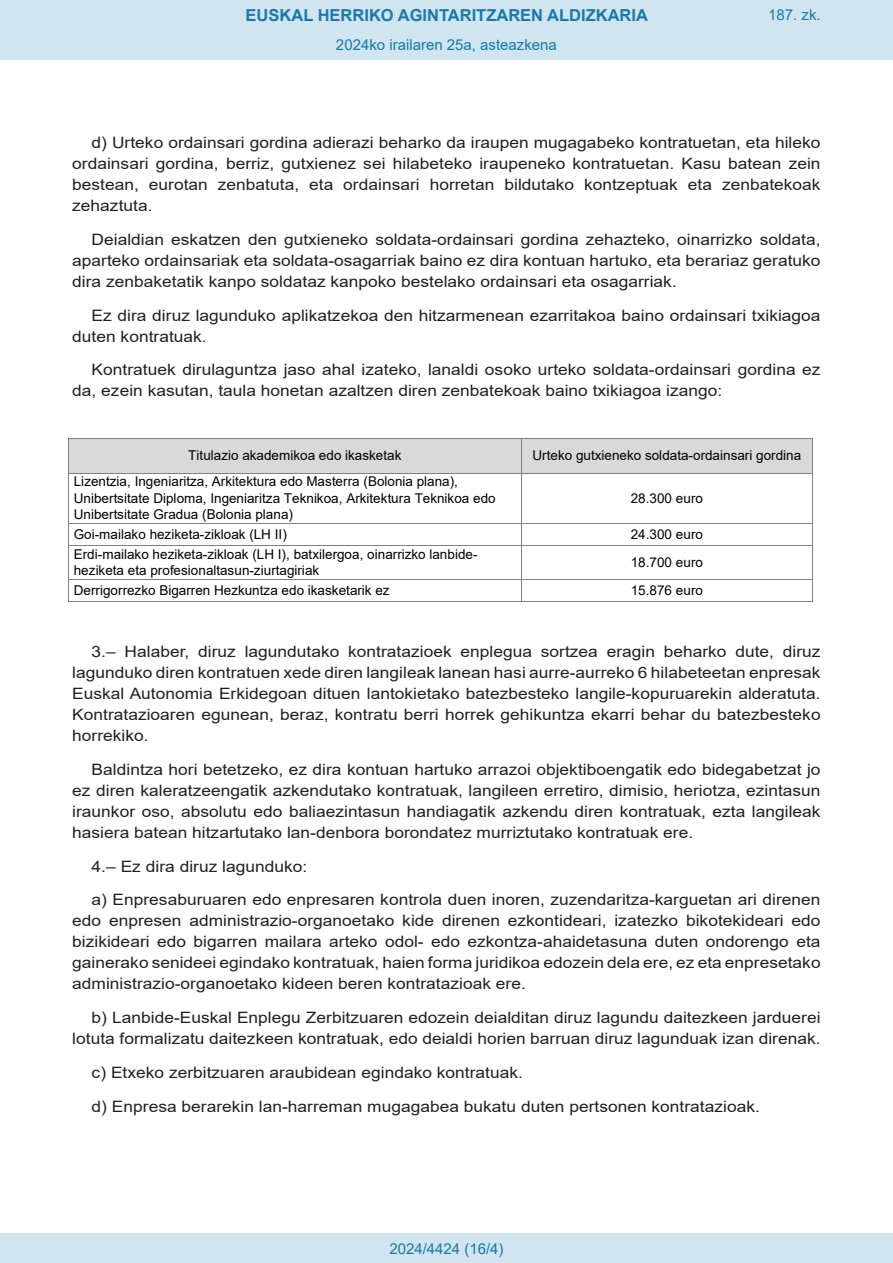
<style>
.page{position:relative;width:893px;height:1263px;background:#fff}
.page>*{position:absolute;margin:0;border:0;box-sizing:border-box;transform-origin:0 0}
.t1{font:700 16.5px "Arial";color:#1879ad}
.BOPVDetalle{font:15.6px/21px "Arial";color:#231f20;text-align:justify;scale:1.11 1}
.Paginacion_Centro{font:15px "Arial";color:#1879ad}
.t2{font:13.5px/16.5px "Arial";letter-spacing:.005em;color:#000}
</style>
<div class="page">
<div style="left:0;top:0;width:893px;height:60px;background:#d0e5f0"></div>
<div style="left:0;top:1233px;width:893px;height:30px;background:#d0e5f0"></div>
<div style="left:69px;top:439px;width:452px;height:34px;background:#d9d9d9"></div>
<div style="left:522px;top:439px;width:290px;height:34px;background:#d9d9d9"></div>
<hr style="left:69px;top:438px;width:452px;height:1px;background:#808080">
<hr style="left:522px;top:438px;width:290px;height:1px;background:#808080">
<hr style="left:68px;top:439px;width:1px;height:34px;background:#808080">
<hr style="left:521px;top:439px;width:1px;height:34px;background:#808080">
<hr style="left:812px;top:439px;width:1px;height:34px;background:#808080">
<hr style="left:69px;top:473px;width:452px;height:1px;background:#808080">
<hr style="left:522px;top:473px;width:290px;height:1px;background:#808080">
<hr style="left:68px;top:474px;width:1px;height:49px;background:#808080">
<hr style="left:521px;top:474px;width:1px;height:49px;background:#808080">
<hr style="left:812px;top:474px;width:1px;height:49px;background:#808080">
<hr style="left:69px;top:523px;width:452px;height:1px;background:#808080">
<hr style="left:522px;top:523px;width:290px;height:1px;background:#808080">
<svg style="left:68px;top:523px;width:1px;height:23px"></svg>
<hr style="left:69px;top:545px;width:452px;height:1px;background:#808080">
<svg style="left:521px;top:523px;width:1px;height:23px"></svg>
<hr style="left:522px;top:545px;width:290px;height:1px;background:#808080">
<svg style="left:812px;top:523px;width:1px;height:23px"></svg>
<hr style="left:68px;top:546px;width:1px;height:33px;background:#808080">
<hr style="left:521px;top:546px;width:1px;height:33px;background:#808080">
<hr style="left:812px;top:546px;width:1px;height:33px;background:#808080">
<hr style="left:69px;top:579px;width:452px;height:1px;background:#808080">
<hr style="left:522px;top:579px;width:290px;height:1px;background:#808080">
<svg style="left:68px;top:579px;width:1px;height:23px"></svg>
<hr style="left:69px;top:601px;width:452px;height:1px;background:#808080">
<svg style="left:521px;top:579px;width:1px;height:23px"></svg>
<hr style="left:522px;top:601px;width:290px;height:1px;background:#808080">
<svg style="left:812px;top:579px;width:1px;height:23px"></svg>
<p class="t1" style="left:246px;top:3px;width:404px">EUSKAL HERRIKO AGINTARITZAREN ALDIZKARIA</p>
<p class="Paginacion_Centro" style="left:336px;top:35px;width:222px">2024ko irailaren 25a, asteazkena</p>
<p class="Paginacion_Centro" style="left:768px;top:5px;width:54px">187. zk.</p>
<p class="BOPVDetalle" style="left:72px;top:132px;width:676px;text-indent:19px">d) Urteko ordainsari gordina adierazi beharko da iraupen mugagabeko kontratuetan, eta hileko ordainsari gordina, berriz, gutxienez sei hilabeteko iraupeneko kontratuetan. Kasu batean zein bestean, eurotan zenbatuta, eta ordainsari horretan bildutako kontzeptuak eta zenbatekoak zehaztuta.</p>
<p class="BOPVDetalle" style="left:72px;top:229px;width:676px;text-indent:19px">Deialdian eskatzen den gutxieneko soldata-ordainsari gordina zehazteko, oinarrizko soldata, aparteko ordainsariak eta soldata-osagarriak baino ez dira kontuan hartuko, eta berariaz geratuko dira zenbaketatik kanpo soldataz kanpoko bestelako ordainsari eta osagarriak.</p>
<p class="BOPVDetalle" style="left:72px;top:305px;width:676px;text-indent:19px">Ez dira diruz lagunduko aplikatzekoa den hitzarmenean ezarritakoa baino ordainsari txikiagoa duten kontratuak.</p>
<p class="BOPVDetalle" style="left:72px;top:359px;width:676px;text-indent:19px">Kontratuek dirulaguntza jaso ahal izateko, lanaldi osoko urteko soldata-ordainsari gordina ez da, ezein kasutan, taula honetan azaltzen diren zenbatekoak baino txikiagoa izango:</p>
<p class="t2" style="left:188px;top:447px;width:215px">Titulazio akademikoa edo ikasketak</p>
<p class="t2" style="left:532px;top:447px;width:270px">Urteko gutxieneko soldata-ordainsari gordina</p>
<p class="t2" style="left:74px;top:473px;width:423px">Lizentzia, Ingeniaritza, Arkitektura edo Masterra (Bolonia plana),<br>Unibertsitate Diploma, Ingeniaritza Teknikoa, Arkitektura Teknikoa edo<br>Unibertsitate Gradua (Bolonia plana)</p>
<p class="t2" style="left:631px;top:490px;width:74px">28.300 euro</p>
<p class="t2" style="left:74px;top:526px;width:215px">Goi-mailako heziketa-zikloak (LH II)</p>
<p class="t2" style="left:631px;top:526px;width:74px">24.300 euro</p>
<p class="t2" style="left:74px;top:546px;width:405px">Erdi-mailako heziketa-zikloak (LH I), batxilergoa, oinarrizko lanbide&shy;heziketa eta profesionaltasun-ziurtagiriak</p>
<p class="t2" style="left:631px;top:554px;width:74px">18.700 euro</p>
<p class="t2" style="left:74px;top:582px;width:317px">Derrigorrezko Bigarren Hezkuntza edo ikasketarik ez</p>
<p class="t2" style="left:631px;top:582px;width:74px">15.876 euro</p>
<p class="BOPVDetalle" style="left:72px;top:641px;width:676px;text-indent:19px">3.– Halaber, diruz lagundutako kontratazioek enplegua sortzea eragin beharko dute, diruz lagunduko diren kontratuen xede diren langileak lanean hasi aurre-aurreko 6 hilabeteetan enpresak Euskal Autonomia Erkidegoan dituen lantokietako batezbesteko langile-kopuruarekin alderatuta.<br>Kontratazioaren egunean, beraz, kontratu berri horrek gehikuntza ekarri behar du batezbesteko horrekiko.</p>
<p class="BOPVDetalle" style="left:72px;top:759px;width:676px;text-indent:19px">Baldintza hori betetzeko, ez dira kontuan hartuko arrazoi objektiboengatik edo bidegabetzat jo ez diren kaleratzeengatik azkendutako kontratuak, langileen erretiro, dimisio, heriotza, ezintasun iraunkor oso, absolutu edo baliaezintasun handiagatik azkendu diren kontratuak, ezta langileak hasiera batean hitzartutako lan-denbora borondatez murriztutako kontratuak ere.</p>
<p class="BOPVDetalle" style="left:92px;top:855px;width:196px">4.– Ez dira diruz lagunduko:</p>
<p class="BOPVDetalle" style="left:72px;top:889px;width:676px;text-indent:19px">a) Enpresaburuaren edo enpresaren kontrola duen inoren, zuzendaritza-karguetan ari direnen edo enpresen administrazio-organoetako kide direnen ezkontideari, izatezko bikotekideari edo bizikideari edo bigarren mailara arteko odol- edo ezkontza-ahaidetasuna duten ondorengo eta gainerako senideei egindako kontratuak, haien forma juridikoa edozein dela ere, ez eta enpresetako administrazio-organoetako kideen beren kontratazioak ere.</p>
<p class="BOPVDetalle" style="left:72px;top:1007px;width:676px;text-align:right">b) Lanbide-Euskal Enplegu Zerbitzuaren edozein deialditan diruz lagundu daitezkeen jarduerei lotuta formalizatu daitezkeen kontratuak, edo deialdi horien barruan diruz lagunduak izan direnak.</p>
<p class="BOPVDetalle" style="left:92px;top:1062px;width:390px">c) Etxeko zerbitzuaren araubidean egindako kontratuak.</p>
<p class="BOPVDetalle" style="left:92px;top:1095px;width:603px">d) Enpresa berarekin lan-harreman mugagabea bukatu duten pertsonen kontratazioak.</p>
<p class="Paginacion_Centro" style="left:389px;top:1238px;width:116px">2024/4424 (16/4)</p>
</div>
